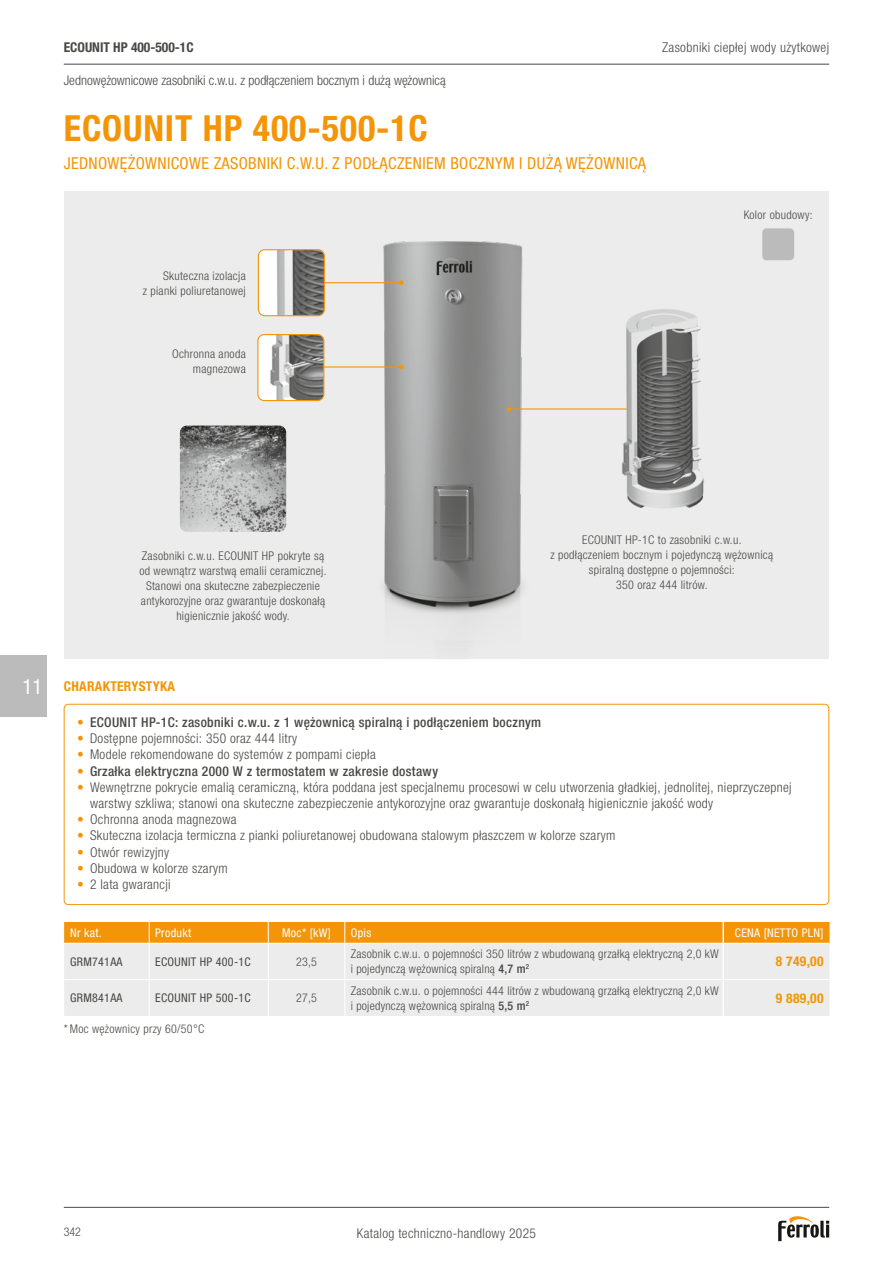
<style>
.page{position:relative;width:893px;height:1263px;background:#fff}
.page>*{position:absolute;margin:0;border:0;box-sizing:border-box;transform-origin:0 0}
.t1{font:700 condensed 36px "Helvetica Neue LTW1 G";letter-spacing:.025em;color:#f39507}
.t2{font:condensed 21px "Helvetica Neue LTW1 G";color:#fff}
.t3{font:condensed 16.5px "Helvetica Neue LTW1 G";letter-spacing:.02em;color:#f39507}
.t4{font:300 condensed 13.5px/16.2px "Helvetica Neue LTW1 G";letter-spacing:.025em;color:#484846}
.t5{font:500 condensed 13.5px "Helvetica Neue LTW1 G";letter-spacing:.025em;color:#484846}
.t6{font:300 condensed 13.5px "Helvetica Neue LTW1 G";color:#484846}
.t7{font:700 condensed 13.5px "Helvetica Neue LTW1 G";letter-spacing:.025em;color:#f39507}
.t8{font:700 condensed 13.5px "Helvetica Neue LTW1 G";color:#484846}
.t9{font:300 condensed 12px/15px "Helvetica Neue LTW1 G";letter-spacing:.025em;color:#484846}
.t10{font:condensed 12px "Helvetica Neue LTW1 G";letter-spacing:.025em;color:#484846}
.t11{font:condensed 12px "Helvetica Neue LTW1 G";letter-spacing:.025em;color:#fff}
.s1{font-weight:300;color:#f39507}
.s2{color:#f39507}
.s3{font-weight:500}
</style>
<div class="page">
<div style="left:64px;top:944px;width:766px;height:72px;background:#ececec"></div>
<div style="left:64px;top:922px;width:766px;height:21px;background:#f39507"></div>
<hr style="left:724px;top:979px;width:106px;height:1px;background:#fff">
<hr style="left:722px;top:922px;width:2px;height:21px;background:#fff">
<hr style="left:345px;top:979px;width:377px;height:1px;background:#fff">
<hr style="left:64px;top:979px;width:85px;height:1px;background:#fff">
<hr style="left:149px;top:979px;width:119px;height:1px;background:#fff">
<hr style="left:722px;top:944px;width:2px;height:35px;background:#fff">
<hr style="left:722px;top:979px;width:2px;height:37px;background:#fff">
<hr style="left:268px;top:944px;width:1px;height:35px;background:#fff">
<hr style="left:344px;top:944px;width:1px;height:35px;background:#fff">
<hr style="left:268px;top:980px;width:1px;height:36px;background:#fff">
<hr style="left:344px;top:980px;width:1px;height:36px;background:#fff">
<hr style="left:149px;top:944px;width:1px;height:35px;background:#fff">
<hr style="left:149px;top:980px;width:1px;height:36px;background:#fff">
<hr style="left:268px;top:979px;width:77px;height:1px;background:#fff">
<hr style="left:64px;top:1207px;width:765px;height:1px;background:#484846">
<svg style="left:778px;top:1216px;width:51px;height:25px"></svg>
<hr style="left:64px;top:64px;width:765px;height:1px;background:#484846">
<div style="left:0;top:656px;width:47px;height:61px;background:#bbb"></div>
<div style="left:64px;top:191px;width:765px;height:468px;background:#ececec"></div>
<div style="left:64px;top:704px;width:765px;height:201px;border:1px solid #f39507;border-radius:4px"></div>
<img style="left:303px;top:241px;width:220px;height:376px">
<hr style="left:316px;top:366px;width:85px;height:2px;background:#f39507">
<svg style="left:399px;top:365px;width:4px;height:4px"></svg>
<img style="left:180px;top:425px;width:106px;height:107px">
<hr style="left:319px;top:282px;width:82px;height:1px;background:#f39507">
<svg style="left:399px;top:280px;width:4px;height:5px"></svg>
<img style="left:258px;top:250px;width:66px;height:66px">
<div style="left:258px;top:249px;width:67px;height:67px;border:1px solid #f39507;border-radius:6px"></div>
<img style="left:259px;top:335px;width:65px;height:66px">
<div style="left:257px;top:334px;width:67px;height:67px;border:1px solid #f39507;border-radius:6px"></div>
<img style="left:622px;top:309px;width:82px;height:199px">
<hr style="left:509px;top:408px;width:118px;height:2px;background:#f39507">
<svg style="left:507px;top:407px;width:5px;height:4px"></svg>
<div style="left:762px;top:228px;width:32px;height:32px;background:#bbb;border-radius:4px"></div>
<p class="t8" style="left:64px;top:39px;width:131px">ECOUNIT HP 400-500-1C</p>
<p class="t6" style="left:64px;top:72px;width:384px">Jednowężownicowe zasobniki c.w.u. z podłączeniem bocznym i dużą wężownicą</p>
<h1 class="t1" style="left:64px;top:106px;width:366px">ECOUNIT HP 400-500-1C</h1>
<h3 class="t3" style="left:64px;top:154px;width:584px">JEDNOWĘŻOWNICOWE ZASOBNIKI C.W.U. Z PODŁĄCZENIEM BOCZNYM I DUŻĄ WĘŻOWNICĄ</h3>
<p class="t4" style="left:662px;top:39px;width:169px">Zasobniki ciepłej wody użytkowej</p>
<p class="t9" style="left:744px;top:207px;width:70px">Kolor obudowy:</p>
<p class="t9" style="left:143px;top:268px;width:104px;text-align:right">Skuteczna izolacja<br>z pianki poliuretanowej</p>
<p class="t9" style="left:172px;top:346px;width:75px;text-align:right">Ochronna anoda magnezowa</p>
<h2 class="t2" style="left:22px;top:674px;width:22px">11</h2>
<p class="t9" style="left:139px;top:548px;width:189px;text-align:center">Zasobniki c.w.u. ECOUNIT HP pokryte są od wewnątrz warstwą emalii ceramicznej.<br>Stanowi ona skuteczne zabezpieczenie antykorozyjne oraz gwarantuje doskonałą higienicznie jakość wody.</p>
<p class="t9" style="left:550px;top:532px;width:224px;text-align:center">ECOUNIT HP-1C to zasobniki c.w.u.<br>z podłączeniem bocznym i pojedynczą wężownicą spiralną dostępne o pojemności:<br>350 oraz 444 litrów.</p>
<p class="t7" style="left:64px;top:678px;width:113px">CHARAKTERYSTYKA</p>
<p class="t5" style="left:77px;top:714px;width:465px"><span class="s1">•</span> ECOUNIT HP-1C: zasobniki c.w.u. z 1 wężownicą spiralną i podłączeniem bocznym</p>
<p class="t4" style="left:77px;top:730px;width:221px"><span class="s2">•</span> Dostępne pojemności: 350 oraz 444 litry</p>
<p class="t4" style="left:77px;top:747px;width:300px"><span class="s2">•</span> Modele rekomendowane do systemów z pompami ciepła</p>
<p class="t5" style="left:77px;top:763px;width:362px"><span class="s1">•</span> Grzałka elektryczna 2000 W z termostatem w zakresie dostawy</p>
<p class="t4" style="left:90px;top:779px;width:703px;text-indent:-13px"><span class="s2">•</span> Wewnętrzne pokrycie emalią ceramiczną, która poddana jest specjalnemu procesowi w celu utworzenia gładkiej, jednolitej, nieprzyczepnej warstwy szkliwa; stanowi ona skuteczne zabezpieczenie antykorozyjne oraz gwarantuje doskonałą higienicznie jakość wody</p>
<p class="t4" style="left:77px;top:811px;width:161px"><span class="s2">•</span> Ochronna anoda magnezowa</p>
<p class="t4" style="left:77px;top:828px;width:540px"><span class="s2">•</span> Skuteczna izolacja termiczna z pianki poliuretanowej obudowana stalowym płaszczem w kolorze szarym</p>
<p class="t4" style="left:77px;top:844px;width:93px"><span class="s2">•</span> Otwór rewizyjny</p>
<p class="t4" style="left:77px;top:860px;width:152px"><span class="s2">•</span> Obudowa w kolorze szarym</p>
<p class="t4" style="left:77px;top:876px;width:95px"><span class="s2">•</span> 2 lata gwarancji</p>
<p class="t11" style="left:70px;top:925px;width:33px">Nr kat.</p>
<p class="t11" style="left:155px;top:925px;width:37px">Produkt</p>
<p class="t11" style="left:282px;top:925px;width:50px">Moc* [kW]</p>
<p class="t11" style="left:351px;top:925px;width:22px">Opis</p>
<p class="t11" style="left:735px;top:925px;width:90px">CENA [NETTO PLN]</p>
<p class="t10" style="left:70px;top:954px;width:54px">GRM741AA</p>
<p class="t10" style="left:155px;top:954px;width:97px">ECOUNIT HP 400-1C</p>
<p class="t9" style="left:296px;top:954px;width:23px">23,5</p>
<p class="t9" style="left:351px;top:946px;width:369px">Zasobnik c.w.u. o pojemności 350 litrów z wbudowaną grzałką elektryczną 2,0 kW i pojedynczą wężownicą spiralną <span class="s3">4,7 m</span><sup>2</sup></p>
<p class="t7" style="left:776px;top:953px;width:49px">8 749,00</p>
<p class="t10" style="left:70px;top:991px;width:54px">GRM841AA</p>
<p class="t10" style="left:155px;top:991px;width:97px">ECOUNIT HP 500-1C</p>
<p class="t9" style="left:296px;top:990px;width:23px">27,5</p>
<p class="t9" style="left:351px;top:983px;width:369px">Zasobnik c.w.u. o pojemności 444 litrów z wbudowaną grzałką elektryczną 2,0 kW i pojedynczą wężownicą spiralną <span class="s3">5,5 m</span><sup>2</sup></p>
<p class="t7" style="left:776px;top:990px;width:49px">9 889,00</p>
<p class="t9" style="left:64px;top:1021px;width:142px">* Moc wężownicy przy 60/50°C</p>
<p class="t9" style="left:64px;top:1225px;width:19px">342</p>
<p class="t4" style="left:357px;top:1225px;width:181px">Katalog techniczno-handlowy 2025</p>
</div>
